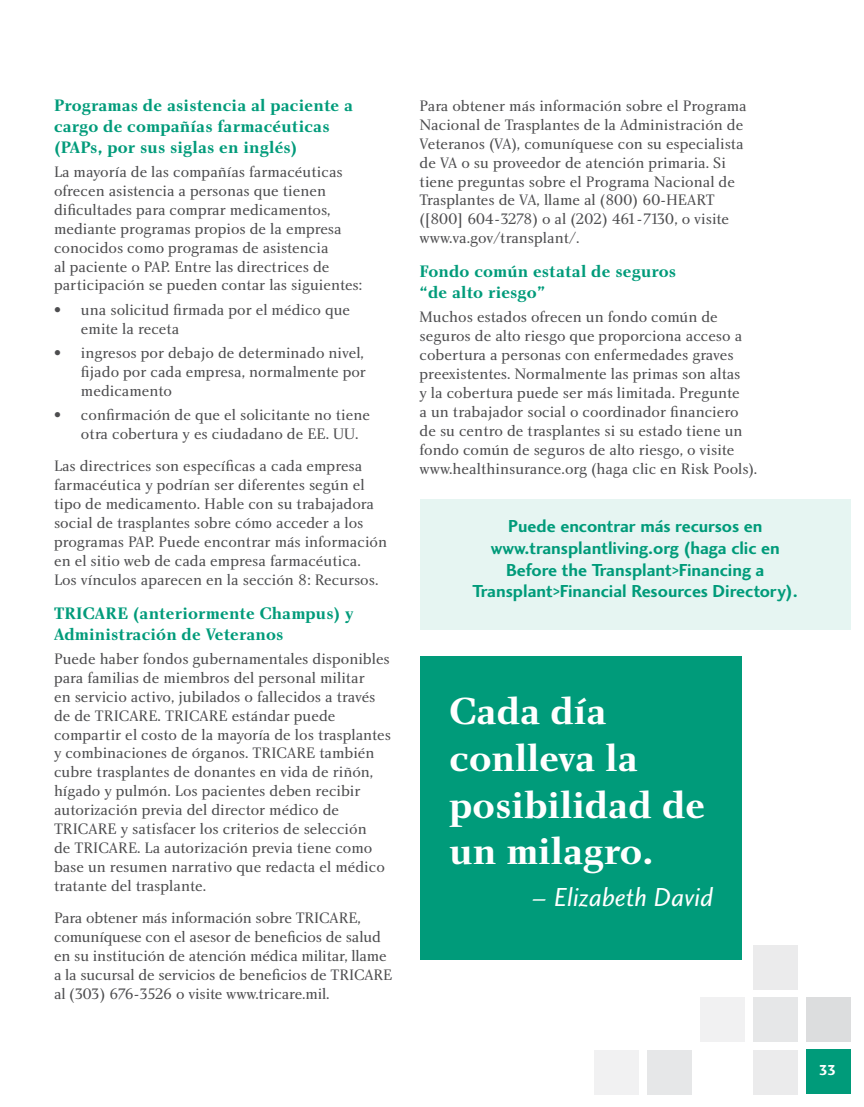
<style>
.page{position:relative;width:864px;height:1107px;background:#fff}
.page>*{position:absolute;margin:0;border:0;box-sizing:border-box;transform-origin:0 0}
.t1{font:39px/46.8px "Charlotte Bold Plain";color:#fff}
.t2{font:27px "Charlotte Sans Book Italic Plain";color:#fff}
.t3{font:18px/21.6px "Charlotte Sans Bold Plain";color:#009b7a;text-align:center}
.t4{font:17.25px/20.7px "Charlotte Bold Plain";letter-spacing:.01em;color:#009b7a}
.t5{font:15.75px/18.9px "Charlotte Book Plain";color:#4d4d4f}
.t6{font:15px "Charlotte Sans Bold Plain";color:#fff}
.s1{font-family:"Charlotte Book Italic Plain"}
</style>
<div class="page">
<div style="left:806px;top:1049px;width:45px;height:45px;background:#009b7a"></div>
<div style="left:753px;top:945px;width:45px;height:44px;background:#ebebec"></div>
<div style="left:753px;top:998px;width:45px;height:44px;background:#e6e7e8"></div>
<div style="left:700px;top:998px;width:45px;height:44px;background:#f1f1f2"></div>
<div style="left:806px;top:998px;width:45px;height:44px;background:#dcddde"></div>
<div style="left:753px;top:1050px;width:45px;height:45px;background:#ebebec"></div>
<div style="left:647px;top:1050px;width:45px;height:45px;background:#e6e7e8"></div>
<div style="left:595px;top:1050px;width:44px;height:45px;background:#f1f1f2"></div>
<div style="left:420px;top:656px;width:321px;height:304px;background:#009b7a"></div>
<div style="left:420px;top:499px;width:430px;height:131px;background:#e6f5f2"></div>
<p class="t4" style="left:54px;top:95px;width:301px">Programas de asistencia al paciente a cargo de compañías farmacéuticas (PAPs, por sus siglas en inglés)</p>
<p class="t5" style="left:54px;top:162px;width:310px">La mayoría de las compañías farmacéuticas ofrecen asistencia a personas que tienen dificultades para comprar medicamentos, mediante programas propios de la empresa conocidos como programas de asistencia<br>al paciente o PAP. Entre las directrices de participación se pueden contar las siguientes:</p>
<p class="t5" style="left:81px;top:300px;width:271px;text-indent:-27px">• una solicitud firmada por el médico que emite la receta</p>
<p class="t5" style="left:81px;top:343px;width:287px;text-indent:-27px">• ingresos por debajo de determinado nivel, fijado por cada empresa, normalmente por medicamento</p>
<p class="t5" style="left:81px;top:405px;width:291px;text-indent:-27px">• confirmación de que el solicitante no tiene otra cobertura y es ciudadano de EE. UU.</p>
<p class="t5" style="left:54px;top:456px;width:335px">Las directrices son específicas a cada empresa farmacéutica y podrían ser diferentes según el tipo de medicamento. Hable con su trabajadora social de trasplantes sobre cómo acceder a los programas PAP. Puede encontrar más información en el sitio web de cada empresa farmacéutica.<br>Los vínculos aparecen en la sección 8: Recursos.</p>
<p class="t4" style="left:54px;top:603px;width:301px">TRICARE (anteriormente Champus) y<br>Administración de Veteranos</p>
<p class="t5" style="left:54px;top:649px;width:339px">Puede haber fondos gubernamentales disponibles para familias de miembros del personal militar<br>en servicio activo, jubilados o fallecidos a través de de TRICARE. TRICARE estándar puede compartir el costo de la mayoría de los trasplantes y combinaciones de órganos. TRICARE también cubre trasplantes de donantes en vida de riñón, hígado y pulmón. Los pacientes deben recibir autorización previa del director médico de TRICARE y satisfacer los criterios de selección<br>de TRICARE. La autorización previa tiene como base un resumen narrativo que redacta el médico tratante del trasplante.</p>
<p class="t5" style="left:54px;top:908px;width:340px">Para obtener más información sobre TRICARE, comuníquese con el asesor de beneficios de salud en su institución de atención médica militar, llame a la sucursal de servicios de beneficios de TRICARE al (303) 676-3526 o visite www.tricare.mil.</p>
<p class="t5" style="left:420px;top:96px;width:329px">Para obtener más información sobre el Programa Nacional de Trasplantes de la Administración de Veteranos (VA), comuníquese con su especialista de VA o su proveedor de atención primaria. Si tiene preguntas sobre el Programa Nacional de Trasplantes de VA, llame al (800) 60-HEART ([800] 604-3278) o al (202) 461-7130, o visite www.va.gov/transplant/.</p>
<p class="t4" style="left:420px;top:261px;width:258px">Fondo común estatal de seguros “de alto riesgo”</p>
<p class="t5" style="left:420px;top:308px;width:339px">Muchos estados ofrecen un fondo común de seguros de alto riesgo que proporciona acceso a cobertura a personas con enfermedades graves preexistentes. Normalmente las primas son altas<br>y la cobertura puede ser más limitada. Pregunte<br>a un trabajador social o coordinador financiero de su centro de trasplantes si su estado tiene un fondo común de seguros de alto riesgo, o visite www.healthinsurance.org (haga clic en Risk Pools).</p>
<p class="t3" style="left:473px;top:515px;width:327px">Puede encontrar más recursos en www.transplantliving.org (haga clic en Before the Transplant&gt;Financing a Transplant&gt;Financial Resources Directory).</p>
<p class="t1" style="left:450px;top:687px;width:257px">Cada día conlleva la posibilidad de un milagro.</p>
<p class="t2" style="left:532px;top:881px;width:183px"><span class="s1">–</span> Elizabeth David</p>
<p class="t6" style="left:819px;top:1061px;width:19px">33</p>
</div>
